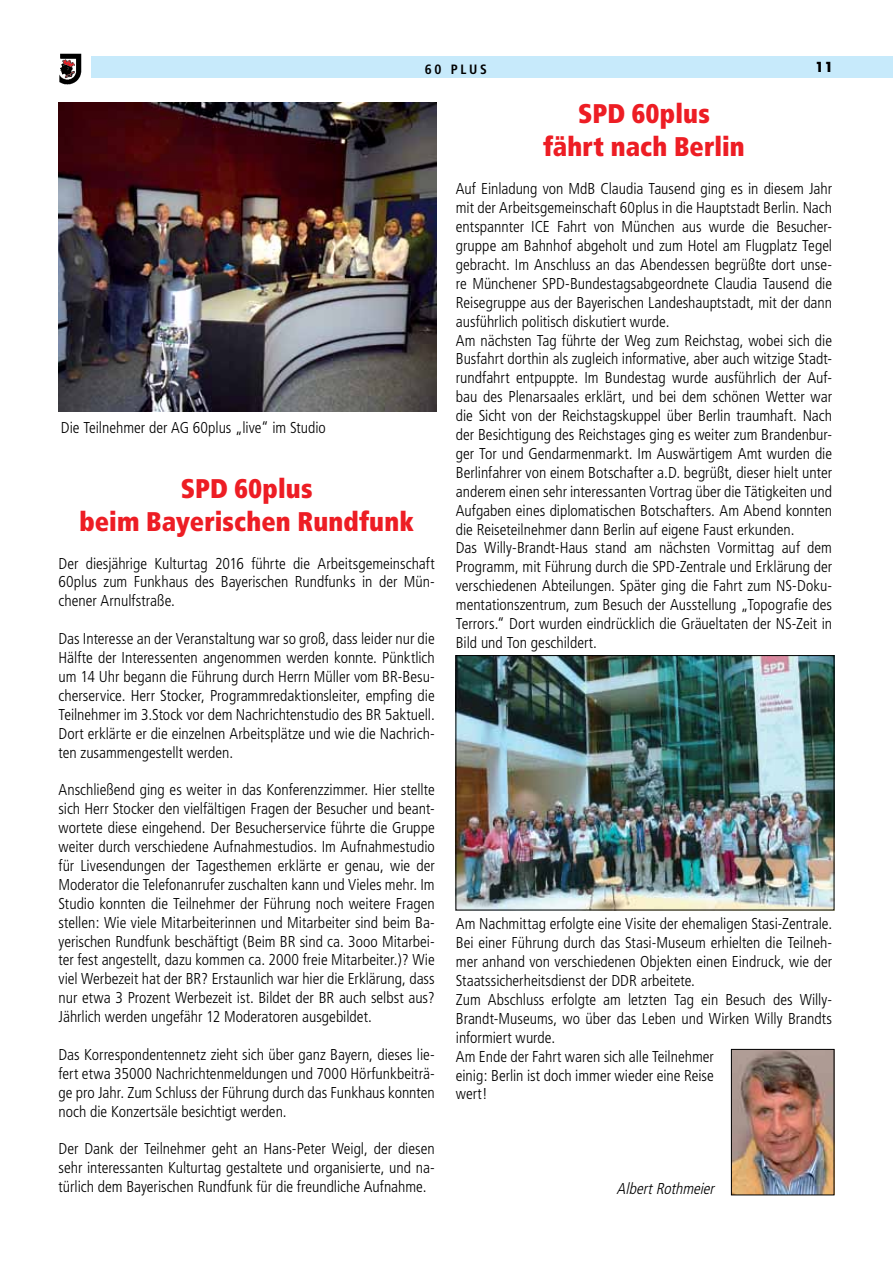
<style>
.page{position:relative;width:893px;height:1263px;background:#fff}
.page>*{position:absolute;margin:0;border:0;box-sizing:border-box;transform-origin:0 0}
.t1{font:900 condensed 27px/33px "Frutiger";letter-spacing:.005em;color:#ed1d24;text-align:center;scale:.96 1}
.t2{font:300 condensed 15.75px/18.9px "Frutiger";color:#000;text-align:justify}
.t3{font:italic 300 condensed 15.75px "Frutiger";color:#000}
.t4{font:700 condensed 13.5px "Frutiger";color:#000}
.t5{font:700 13.5px "Futura";color:#000}
</style>
<div class="page">
<div style="left:91px;top:57px;width:802px;height:21px;background:#c7eafb"></div>
<img style="left:60px;top:53px;width:22px;height:32px">
<img style="left:733px;top:1051px;width:99px;height:142px">
<div style="left:731px;top:1049px;width:103px;height:146px;border:1px solid #000"></div>
<img style="left:59px;top:102px;width:377px;height:310px">
<img style="left:457px;top:657px;width:375px;height:251px">
<div style="left:455px;top:655px;width:379px;height:255px;border:1px solid #000"></div>
<p class="t4" style="left:425px;top:61px;width:64px">60 Pl us</p>
<p class="t5" style="left:815px;top:58px;width:20px">11</p>
<h1 class="t1" style="left:543px;top:97px;width:212px">SPD 60plus<br>fährt nach Berlin</h1>
<p class="t2" style="left:456px;top:180px;width:378px;text-align:left">Auf Einladung von MdB Claudia Tausend ging es in diesem Jahr mit der Arbeitsgemeinschaft 60plus in die Hauptstadt Berlin. Nach entspannter ICE Fahrt von München aus wurde die Besucher&shy;gruppe am Bahnhof abgeholt und zum Hotel am Flugplatz Tegel gebracht. Im Anschluss an das Abendessen begrüßte dort unse&shy;re Münchener SPD-Bundestagsabgeordnete Claudia Tausend die Reisegruppe aus der Bayerischen Landeshauptstadt, mit der dann ausführlich politisch diskutiert wurde.<br>Am nächsten Tag führte der Weg zum Reichstag, wobei sich die Busfahrt dorthin als zugleich informative, aber auch witzige Stadt&shy;rundfahrt entpuppte. Im Bundestag wurde ausführlich der Auf&shy;bau des Plenarsaales erklärt, und bei dem schönen Wetter war die Sicht von der Reichstagskuppel über Berlin traumhaft. Nach der Besichtigung des Reichstages ging es weiter zum Brandenbur&shy;ger Tor und Gendarmenmarkt. Im Auswärtigem Amt wurden die Berlinfahrer von einem Botschafter a.D. begrüßt, dieser hielt unter anderem einen sehr interessanten Vortrag über die Tätigkeiten und Aufgaben eines diplomatischen Botschafters. Am Abend konnten die Reiseteilnehmer dann Berlin auf eigene Faust erkunden.<br>Das Willy-Brandt-Haus stand am nächsten Vormittag auf dem Programm, mit Führung durch die SPD-Zentrale und Erklärung der verschiedenen Abteilungen. Später ging die Fahrt zum NS-Doku&shy;mentationszentrum, zum Besuch der Ausstellung „Topografie des Terrors.“ Dort wurden eindrücklich die Gräueltaten der NS-Zeit in Bild und Ton geschildert.</p>
<p class="t2" style="left:61px;top:419px;width:266px">Die Teilnehmer der AG 60plus „live“ im Studio</p>
<h1 class="t1" style="left:79px;top:472px;width:350px">SPD 60plus<br>beim Bayerischen Rundfunk</h1>
<p class="t2" style="left:59px;top:554px;width:378px">Der diesjährige Kulturtag 2016 führte die Arbeitsgemeinschaft 60plus zum Funkhaus des Bayerischen Rundfunks in der Mün&shy;chener Arnulfstraße.</p>
<p class="t2" style="left:59px;top:629px;width:378px">Das Interesse an der Veranstaltung war so groß, dass leider nur die Hälfte der Interessenten angenommen werden konnte. Pünktlich um 14 Uhr begann die Führung durch Herrn Müller vom BR-Besu&shy;cherservice. Herr Stocker, Programmredaktionsleiter, empfing die Teilnehmer im 3.Stock vor dem Nachrichtenstudio des BR 5aktuell.<br>Dort erklärte er die einzelnen Arbeitsplätze und wie die Nachrich&shy;ten zusammengestellt werden.</p>
<p class="t2" style="left:59px;top:781px;width:378px">Anschließend ging es weiter in das Konferenzzimmer. Hier stellte sich Herr Stocker den vielfältigen Fragen der Besucher und beant&shy;wortete diese eingehend. Der Besucherservice führte die Gruppe weiter durch verschiedene Aufnahmestudios. Im Aufnahmestudio für Livesendungen der Tagesthemen erklärte er genau, wie der Moderator die Telefonanrufer zuschalten kann und Vieles mehr. Im Studio konnten die Teilnehmer der Führung noch weitere Fragen stellen: Wie viele Mitarbeiterinnen und Mitarbeiter sind beim Ba&shy;yerischen Rundfunk beschäftigt (Beim BR sind ca. 3ooo Mitarbei&shy;ter fest angestellt, dazu kommen ca. 2000 freie Mitarbeiter.)? Wie viel Werbezeit hat der BR? Erstaunlich war hier die Erklärung, dass nur etwa 3 Prozent Werbezeit ist. Bildet der BR auch selbst aus?<br>Jährlich werden ungefähr 12 Moderatoren ausgebildet.</p>
<p class="t2" style="left:59px;top:1045px;width:378px">Das Korrespondentennetz zieht sich über ganz Bayern, dieses lie&shy;fert etwa 35000 Nachrichtenmeldungen und 7000 Hörfunkbeiträ&shy;ge pro Jahr. Zum Schluss der Führung durch das Funkhaus konnten noch die Konzertsäle besichtigt werden.</p>
<p class="t2" style="left:59px;top:1140px;width:378px">Der Dank der Teilnehmer geht an Hans-Peter Weigl, der diesen sehr interessanten Kulturtag gestaltete und organisierte, und na&shy;türlich dem Bayerischen Rundfunk für die freundliche Aufnahme.</p>
<p class="t2" style="left:456px;top:915px;width:378px;text-align:left">Am Nachmittag erfolgte eine Visite der ehemaligen Stasi-Zentrale.<br>Bei einer Führung durch das Stasi-Museum erhielten die Teilneh&shy;mer anhand von verschiedenen Objekten einen Eindruck, wie der Staatssicherheitsdienst der DDR arbeitete.<br>Zum Abschluss erfolgte am letzten Tag ein Besuch des Willy-Brandt-Museums, wo über das Leben und Wirken Willy Brandts informiert wurde.<br>Am Ende der Fahrt waren sich alle Teilnehmer<br>einig: Berlin ist doch immer wieder eine Reise<br>wert!</p>
<p class="t3" style="left:617px;top:1179px;width:103px">AlbertRothmeier</p>
</div>
